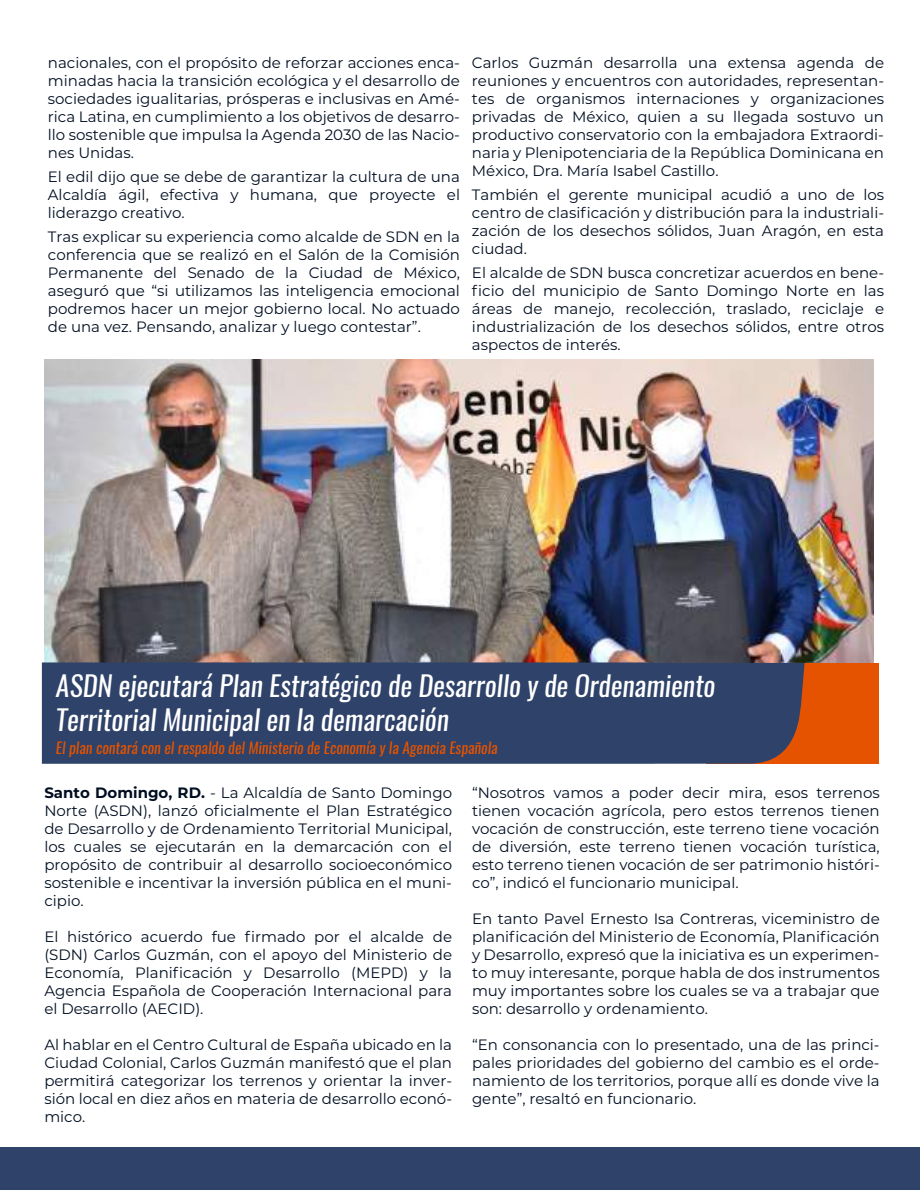
<style>
.page{position:relative;width:920px;height:1190px;background:#fff}
.page>*{position:absolute;margin:0;border:0;box-sizing:border-box;transform-origin:0 0}
.t1{font:italic 27.9px/33.5px "Oswald";color:#fff}
.t2{font:italic 15.3px "Oswald";color:#e65300}
.t3{font:15px/18px "Montserrat";color:#010e21;text-align:justify}
.s1{font-weight:700}
</style>
<div class="page">
<img style="left:44px;top:359px;width:829px;height:303px">
<div style="left:706px;top:663px;width:172px;height:100px;background:#e65300"></div>
<div style="left:42px;top:662px;width:762px;height:101px;background:#2f4269"></div>
<div style="left:0;top:1147px;width:920px;height:43px;background:#2f4269"></div>
<p class="t3" style="left:48px;top:53px;width:413px">nacionales, con el propósito de reforzar acciones enca&shy;minadas hacia la transición ecológica y el desarrollo de sociedades igualitarias, prósperas e inclusivas en Amé&shy;rica Latina, en cumplimiento a los objetivos de desarro&shy;llo sostenible que impulsa la Agenda 2030 de las Nacio&shy;nes Unidas.</p>
<p class="t3" style="left:48px;top:167px;width:413px">El edil dijo que se debe de garantizar la cultura de una Alcaldía ágil, efectiva y humana, que proyecte el liderazgo creativo.</p>
<p class="t3" style="left:48px;top:227px;width:413px">Tras explicar su experiencia como alcalde de SDN en la conferencia que se realizó en el Salón de la Comisión Permanente del Senado de la Ciudad de México, aseguró que “si utilizamos las inteligencia emocional podremos hacer un mejor gobierno local. No actuado de una vez. Pensando, analizar y luego contestar”.</p>
<p class="t3" style="left:472px;top:53px;width:413px">Carlos Guzmán desarrolla una extensa agenda de reuniones y encuentros con autoridades, representan&shy;tes de organismos internaciones y organizaciones privadas de México, quien a su llegada sostuvo un productivo conservatorio con la embajadora Extraordi&shy;naria y Plenipotenciaria de la República Dominicana en México, Dra. María Isabel Castillo.</p>
<p class="t3" style="left:472px;top:185px;width:413px">También el gerente municipal acudió a uno de los centro de clasificación y distribución para la industriali&shy;zación de los desechos sólidos, Juan Aragón, en esta ciudad.</p>
<p class="t3" style="left:472px;top:263px;width:413px">El alcalde de SDN busca concretizar acuerdos en bene&shy;ficio del municipio de Santo Domingo Norte en las áreas de manejo, recolección, traslado, reciclaje e industrialización de los desechos sólidos, entre otros aspectos de interés.</p>
<h1 class="t1" style="left:56px;top:669px;width:661px">ASDN ejecutará Plan Estratégico de Desarrollo y de Ordenamiento<br>Territorial Municipal en la demarcación</h1>
<p class="t2" style="left:56px;top:737px;width:443px">El plan contará con el respaldo del Ministerio de Economía y la Agencia Española</p>
<p class="t3" style="left:44px;top:783px;width:409px"><span class="s1">Santo Domingo, RD.</span> - La Alcaldía de Santo Domingo Norte (ASDN), lanzó oficialmente el Plan Estratégico de Desarrollo y de Ordenamiento Territorial Municipal, los cuales se ejecutarán en la demarcación con el propósito de contribuir al desarrollo socioeconómico sostenible e incentivar la inversión pública en el muni&shy;cipio.</p>
<p class="t3" style="left:44px;top:927px;width:409px">El histórico acuerdo fue firmado por el alcalde de (SDN) Carlos Guzmán, con el apoyo del Ministerio de Economía, Planificación y Desarrollo (MEPD) y la Agencia Española de Cooperación Internacional para el Desarrollo (AECID).</p>
<p class="t3" style="left:44px;top:1035px;width:409px">Al hablar en el Centro Cultural de España ubicado en la Ciudad Colonial, Carlos Guzmán manifestó que el plan permitirá categorizar los terrenos y orientar la inver&shy;sión local en diez años en materia de desarrollo econó&shy;mico.</p>
<p class="t3" style="left:472px;top:783px;width:409px">“Nosotros vamos a poder decir mira, esos terrenos tienen vocación agrícola, pero estos terrenos tienen vocación de construcción, este terreno tiene vocación de diversión, este terreno tienen vocación turística, esto terreno tienen vocación de ser patrimonio históri&shy;co”, indicó el funcionario municipal.</p>
<p class="t3" style="left:472px;top:909px;width:409px">En tanto Pavel Ernesto Isa Contreras, viceministro de planificación del Ministerio de Economía, Planificación y Desarrollo, expresó que la iniciativa es un experimen&shy;to muy interesante, porque habla de dos instrumentos muy importantes sobre los cuales se va a trabajar que son: desarrollo y ordenamiento.</p>
<p class="t3" style="left:472px;top:1035px;width:409px">“En consonancia con lo presentado, una de las princi&shy;pales prioridades del gobierno del cambio es el orde&shy;namiento de los territorios, porque allí es donde vive la gente”, resaltó en funcionario.</p>
</div>
